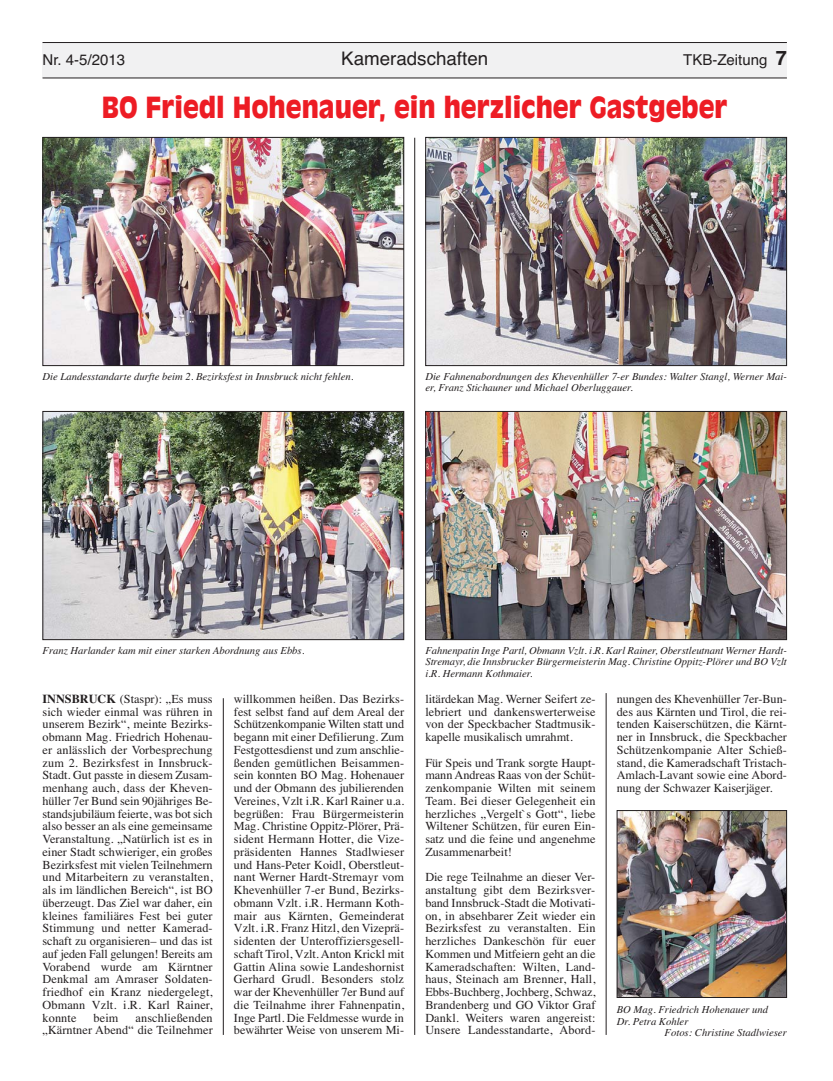
<style>
.page{position:relative;width:833px;height:1081px;background:#fff}
.page>*{position:absolute;margin:0;border:0;box-sizing:border-box;transform-origin:0 0}
.t1{font:900 28.75px "Antique Olive";color:#ed1c24;scale:.9 1}
.t2{font:18.75px "Helvetica";color:#231f20}
.t3{font:15px "Helvetica";color:#231f20}
.t4{font:12.25px/12.8px "Times";letter-spacing:.005em;color:#231f20;text-align:justify}
.t5{font:italic 10.62px/11.2px "Times";color:#231f20}
.s1{font-weight:700;font-size:20px}
.s2{font-weight:700}
</style>
<div class="page">
<div style="left:43px;top:43px;width:744px;height:35px;background:#f1f1f2"></div>
<hr style="left:43px;top:42px;width:744px;height:1px;background:#231f20">
<hr style="left:43px;top:78px;width:744px;height:1px;background:#231f20">
<img style="left:45px;top:139px;width:357px;height:225px">
<div style="left:43px;top:137px;width:361px;height:229px;border:1px solid #231f20"></div>
<img style="left:427px;top:139px;width:358px;height:225px">
<div style="left:425px;top:137px;width:362px;height:229px;border:1px solid #231f20"></div>
<img style="left:45px;top:413px;width:357px;height:225px">
<div style="left:43px;top:411px;width:361px;height:229px;border:1px solid #231f20"></div>
<img style="left:427px;top:413px;width:358px;height:225px">
<div style="left:425px;top:411px;width:362px;height:229px;border:1px solid #231f20"></div>
<img style="left:619px;top:812px;width:166px;height:184px">
<div style="left:617px;top:810px;width:170px;height:188px;border:1px solid #231f20"></div>
<hr style="left:223px;top:698px;width:1px;height:337px;background:#231f20">
<hr style="left:414px;top:138px;width:1px;height:897px;background:#231f20">
<hr style="left:606px;top:693px;width:1px;height:342px;background:#231f20">
<p class="t3" style="left:43px;top:55px;width:84px">Nr. 4-5/2013</p>
<h2 class="t2" style="left:341px;top:52px;width:148px">Kameradschaften</h2>
<p class="t3" style="left:683px;top:55px;width:105px">TKB-Zeitung <span class="s1">7</span></p>
<h1 class="t1" style="left:102px;top:96px;width:696px">BO Friedl Hohenauer, ein herzlicher Gastgeber</h1>
<p class="t5" style="left:43px;top:372px;width:312px">Die Landesstandarte durfte beim 2. Bezirksfest in Innsbruck nicht fehlen.</p>
<p class="t5" style="left:425px;top:372px;width:363px">Die Fahnenabordnungen des Khevenhüller 7-er Bundes: Walter Stangl, Werner Mai&shy;er, Franz Stichauner und Michael Oberluggauer.</p>
<p class="t5" style="left:43px;top:646px;width:263px">Franz Harlander kam mit einer starken Abordnung aus Ebbs.</p>
<p class="t5" style="left:425px;top:646px;width:363px;text-align:justify">Fahnenpatin Inge Partl, Obmann Vzlt. i.R. Karl Rainer, Oberstleutnant Werner Hardt-Stremayr, die Innsbrucker Bürgermeisterin Mag. Christine Oppitz-Plörer und BO Vzlt i.R. Hermann Kothmaier.</p>
<p class="t4" style="left:43px;top:693px;width:172px"><span class="s2">INNSBRUCK</span> (Staspr): „Es muss sich wieder einmal was rühren in unserem Bezirk“, meinte Bezirks&shy;obmann Mag. Friedrich Hohenau&shy;er anlässlich der Vorbesprechung zum 2. Bezirksfest in Innsbruck-Stadt. Gut passte in diesem Zusam&shy;menhang auch, dass der Kheven&shy;hüller 7er Bund sein 90jähriges Be&shy;standsjubiläum feierte, was bot sich also besser an als eine gemeinsame Veranstaltung. „Natürlich ist es in einer Stadt schwieriger, ein großes Bezirksfest mit vielen Teilnehmern und Mitarbeitern zu veranstalten, als im ländlichen Bereich“, ist BO überzeugt. Das Ziel war daher, ein kleines familiäres Fest bei guter Stimmung und netter Kamerad&shy;schaft zu organisieren– und das ist auf jeden Fall gelungen! Bereits am Vorabend wurde am Kärntner Denkmal am Amraser Soldaten&shy;friedhof ein Kranz niedergelegt, Obmann Vzlt. i.R. Karl Rainer, konnte</p>
<p class="t4" style="left:43px;top:1012px;width:172px;text-align:right">anschließenden<br>„Kärntner Abend“ die Teilnehmer</p>
<p class="t4" style="left:94px;top:1012px;width:26px">beim</p>
<p class="t4" style="left:234px;top:693px;width:172px">willkommen heißen. Das Bezirks&shy;fest selbst fand auf dem Areal der Schützenkompanie Wilten statt und begann mit einer Defilierung. Zum Festgottesdienst und zum anschlie&shy;ßenden gemütlichen Beisammen&shy;sein konnten BO Mag. Hohenauer und der Obmann des jubilierenden Vereines, Vzlt i.R. Karl Rainer u.a. begrüßen: Frau Bürgermeisterin Mag. Christine Oppitz-Plörer, Prä&shy;sident Hermann Hotter, die Vize&shy;präsidenten Hannes Stadlwieser und Hans-Peter Koidl, Oberstleut&shy;nant Werner Hardt-Stremayr vom Khevenhüller 7-er Bund, Bezirks&shy;obmann Vzlt. i.R. Hermann Koth&shy;mair aus Kärnten, Gemeinderat Vzlt. i.R. Franz Hitzl, den Vizeprä&shy;sidenten der Unteroffiziersgesell&shy;schaft Tirol, Vzlt. Anton Krickl mit Gattin Alina sowie Landeshornist Gerhard Grudl. Besonders stolz war der Khevenhüller 7er Bund auf die Teilnahme ihrer Fahnenpatin, Inge Partl. Die Feldmesse wurde in bewährter Weise von unserem Mi-</p>
<p class="t4" style="left:425px;top:693px;width:172px">litärdekan Mag. Werner Seifert ze&shy;lebriert und dankenswerterweise von der Speckbacher Stadtmusik&shy;kapelle musikalisch umrahmt.</p>
<p class="t4" style="left:425px;top:757px;width:172px">Für Speis und Trank sorgte Haupt&shy;mann Andreas Raas von der Schüt&shy;zenkompanie Wilten mit seinem Team. Bei dieser Gelegenheit ein herzliches „Vergelt`s Gott“, liebe Wiltener Schützen, für euren Ein&shy;satz und die feine und angenehme Zusammenarbeit!</p>
<p class="t4" style="left:425px;top:872px;width:172px">Die rege Teilnahme an dieser Ver&shy;anstaltung gibt dem Bezirksver&shy;band Innsbruck-Stadt die Motivati&shy;on, in absehbarer Zeit wieder ein Bezirksfest zu veranstalten. Ein herzliches Dankeschön für euer Kommen und Mitfeiern geht an die Kameradschaften: Wilten, Land&shy;haus, Steinach am Brenner, Hall, Ebbs-Buchberg, Jochberg, Schwaz, Brandenberg und GO Viktor Graf Dankl. Weiters waren angereist:<br>Unsere Landesstandarte, Abord-</p>
<p class="t4" style="left:617px;top:693px;width:172px">nungen des Khevenhüller 7er-Bun&shy;des aus Kärnten und Tirol, die rei&shy;tenden Kaiserschützen, die Kärnt&shy;ner in Innsbruck, die Speckbacher Schützenkompanie Alter Schieß&shy;stand, die Kameradschaft Tristach-Amlach-Lavant sowie eine Abord&shy;nung der Schwazer Kaiserjäger.</p>
<p class="t5" style="left:617px;top:1005px;width:153px">BO Mag. Friedrich Hohenauer und</p>
<p class="t5" style="left:617px;top:1016px;width:73px">Dr. Petra Kohler</p>
<p class="t5" style="left:664px;top:1027px;width:124px">Fotos: Christine Stadlwieser</p>
</div>
